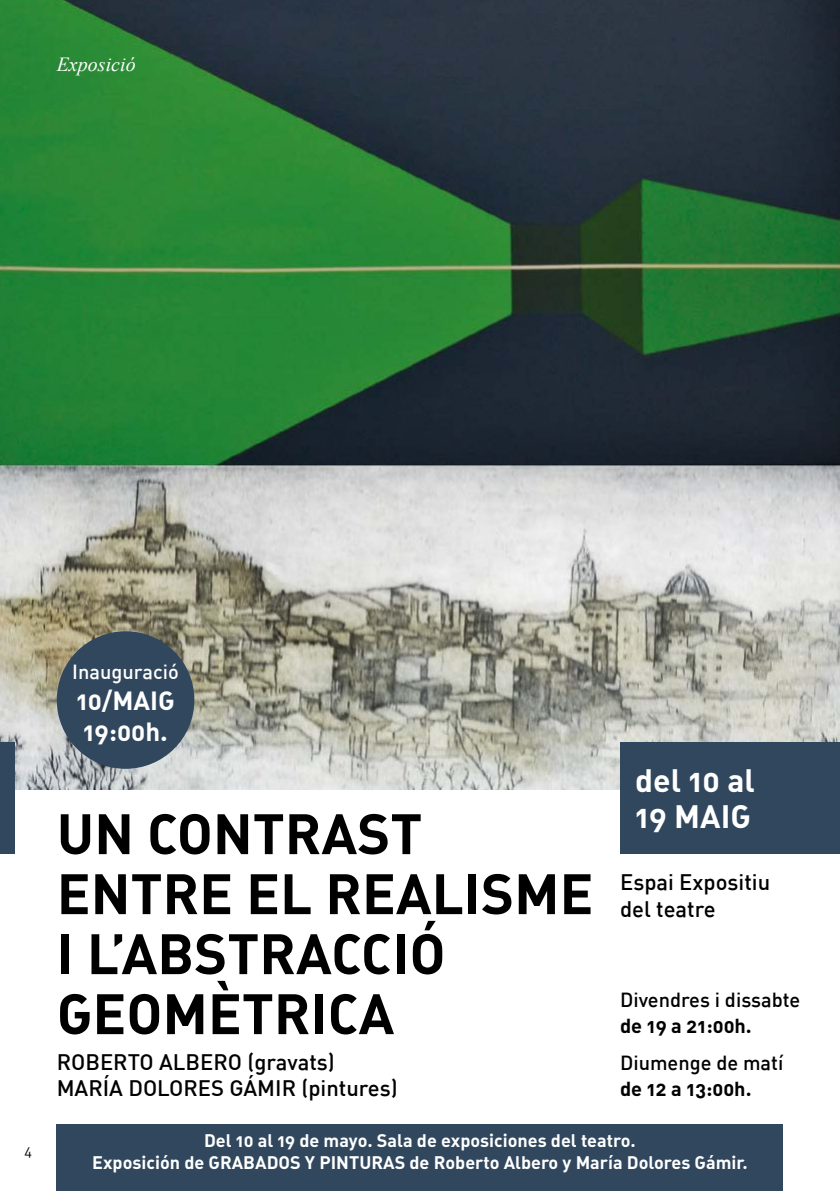
<style>
.page{position:relative;width:840px;height:1191px;background:#fff}
.page>*{position:absolute;margin:0;border:0;box-sizing:border-box;transform-origin:0 0}
.t1{font:56px/60px "DIN Bold Alternate";color:#000}
.t2{font:32px/36px "DIN Bold Alternate";color:#fff}
.t3{font:26px/31.2px "DIN Bold Alternate";color:#fff}
.t4{font:500 22px/26.4px "DIN";color:#000}
.t5{font:500 20px "DIN";color:#000}
.t6{font:20px "DIN Bold Alternate";color:#000}
.t7{font:500 20px "DIN";color:#fff}
.t8{font:italic 20px "Times New Roman";color:#fff}
.t9{font:18px/21.6px "DIN Bold Alternate";color:#fff;text-align:center}
.t10{font:14px "DIN Regular Alternate";color:#000}
</style>
<div class="page">
<img style="left:0;top:0;width:839px;height:789px">
<div style="left:619px;top:742px;width:220px;height:112px;background:#30475d"></div>
<div style="left:57px;top:1124px;width:725px;height:67px;background:#30475d"></div>
<div style="left:0;top:742px;width:14px;height:112px;background:#30475d"></div>
<hr style="left:839px;top:606px;width:1px;height:111px;background:#f7a600">
<div style="left:57px;top:631px;width:137px;height:138px;background:#30475d;border-radius:50%"></div>
<p class="t8" style="left:57px;top:50px;width:80px">Exposició</p>
<p class="t10" style="left:25px;top:1142px;width:9px">4</p>
<p class="t7" style="left:72px;top:659px;width:108px">Inauguració</p>
<h3 class="t3" style="left:76px;top:684px;width:100px">10/MAIG<br>19:00h.</h3>
<h1 class="t1" style="left:57px;top:801px;width:538px">UN CONTRAST<br>ENTRE EL REALISME<br>I L’ABSTRACCIÓ<br>GEOMÈTRICA</h1>
<p class="t4" style="left:57px;top:1047px;width:342px">ROBERTO ALBERO (gravats)<br>MARÍA DOLORES GÁMIR (pintures)</p>
<h2 class="t2" style="left:635px;top:760px;width:121px">del 10 al<br>19 MAIG</h2>
<p class="t4" style="left:619px;top:868px;width:152px">Espai Expositiu del teatre</p>
<p class="t5" style="left:619px;top:986px;width:182px">Divendres i dissabte</p>
<p class="t6" style="left:619px;top:1012px;width:133px">de 19 a 21:00h.</p>
<p class="t5" style="left:619px;top:1050px;width:165px">Diumenge de matí</p>
<p class="t6" style="left:619px;top:1075px;width:133px">de 12 a 13:00h.</p>
<p class="t9" style="left:92px;top:1128px;width:656px">Del 10 al 19 de mayo. Sala de exposiciones del teatro.<br>Exposición de GRABADOS Y PINTURAS de Roberto Albero y María Dolores Gámir.</p>
</div>
